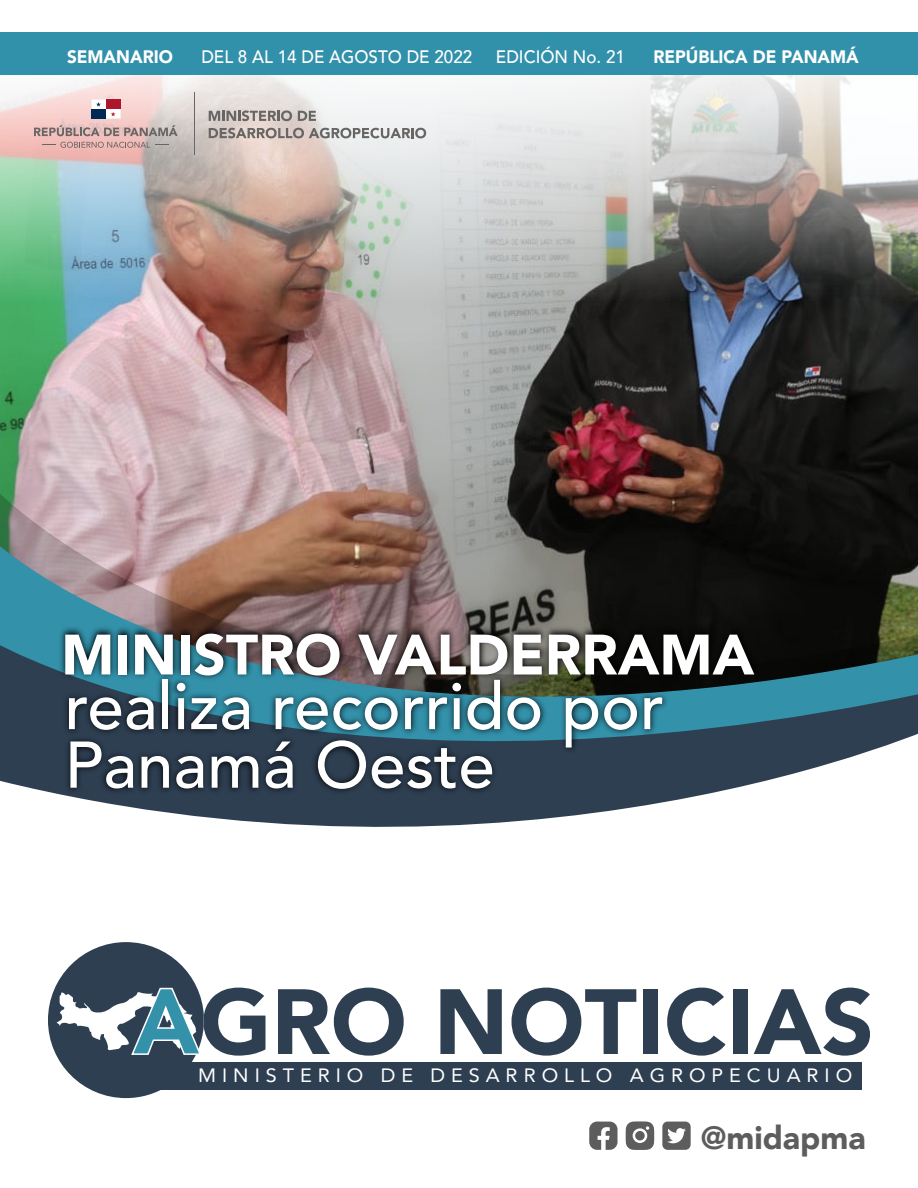
<style>
.page{position:relative;width:918px;height:1188px;background:#fff}
.page>*{position:absolute;margin:0;border:0;box-sizing:border-box;transform-origin:0 0}
.t1{font:900 92.7px "Avenir";color:#3391aa}
.t2{font:500 65.25px/58.7px "Avenir";color:#fff}
.t3{font:900 56.25px "Avenir";color:#fff}
.t4{font:900 32.1px "Avenir";color:#5d5d5d}
.t5{font:19.35px "Avenir";letter-spacing:.3em;color:#fff}
.t6{font:500 18px "Avenir";color:#fff;scale:.94 1}
.t7{font:900 18px "Avenir";color:#fff;scale:.94 1}
</style>
<div class="page">
<img style="left:0;top:32px;width:918px;height:1118px">
<p class="t7" style="left:67px;top:42px;width:114px">SEMANARIO</p>
<p class="t6" style="left:201px;top:41px;width:290px">DEL 8 AL 14 DE AGOSTO DE 2022</p>
<p class="t6" style="left:496px;top:41px;width:139px">EDICIÓN No. 21</p>
<p class="t7" style="left:653px;top:42px;width:220px">REPÚBLICA DE PANAMÁ</p>
<h3 class="t3" style="left:61px;top:607px;width:695px">MINISTRO VALDERRAMA</h3>
<h2 class="t2" style="left:65px;top:674px;width:601px">realiza recorrido por<br>Panamá Oeste</h2>
<h1 class="t1" style="left:132px;top:942px;width:69px">A</h1>
<p class="t5" style="left:198px;top:1060px;width:655px">MINISTERIO DE DESARROLLO AGROPECUARIO</p>
<h3 class="t4" style="left:701px;top:1110px;width:166px">@midapma</h3>
</div>
